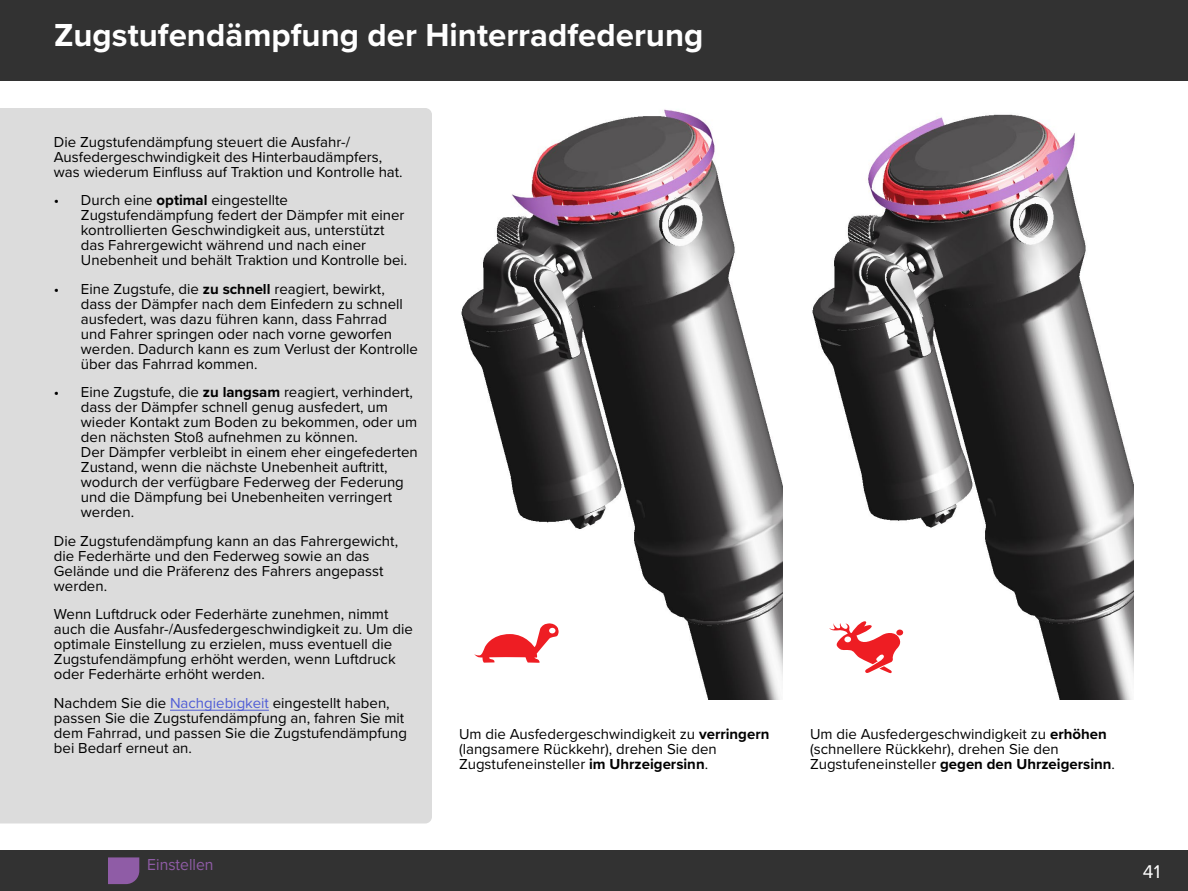
<style>
.page{position:relative;width:1188px;height:891px;background:#fff}
.page>*{position:absolute;margin:0;border:0;box-sizing:border-box;transform-origin:0 0}
.t1{font:700 33px "Proxima Nova";color:#fff}
.t2{font:19.2px "Proxima Nova";color:#fff}
.t3{font:16.5px "Proxima Nova";color:#8f5ca6;scale:.95 1}
.t4{font:15px/15px "Proxima Nova";color:#000}
.s1{font-weight:700}
.s2{color:#4f5cd6}
</style>
<div class="page">
<div style="left:0;top:850px;width:1188px;height:41px;background:#323232"></div>
<img style="left:461px;top:109px;width:322px;height:591px">
<img style="left:812px;top:114px;width:322px;height:586px">
<svg style="left:471px;top:622px;width:92px;height:51px"></svg>
<svg style="left:896px;top:629px;width:7px;height:7px"></svg>
<svg style="left:829px;top:621px;width:71px;height:53px"></svg>
<svg style="left:108px;top:857px;width:31px;height:27px"></svg>
<div style="left:0;top:108px;width:432px;height:716px;background:#dcdcdc"></div>
<hr style="left:170px;top:710px;width:99px;height:1px;background:#4f5cd6">
<div style="left:0;top:0;width:1188px;height:81px;background:#323232"></div>
<h1 class="t1" style="left:54px;top:11px;width:651px">Zugstufendämpfung der Hinterradfederung</h1>
<p class="t4" style="left:54px;top:134px;width:350px">Die Zugstufendämpfung steuert die Ausfahr-/<br>Ausfedergeschwindigkeit des Hinterbaudämpfers, was wiederum Einfluss auf Traktion und Kontrolle hat.</p>
<p class="t4" style="left:81px;top:192px;width:328px;text-indent:-27px">• Durch eine <span class="s1">optimal</span> eingestellte Zugstufendämpfung federt der Dämpfer mit einer kontrollierten Geschwindigkeit aus, unterstützt das Fahrergewicht während und nach einer Unebenheit und behält Traktion und Kontrolle bei.</p>
<p class="t4" style="left:81px;top:281px;width:339px;text-indent:-27px">• Eine Zugstufe, die <span class="s1">zu schnell</span> reagiert, bewirkt, dass der Dämpfer nach dem Einfedern zu schnell ausfedert, was dazu führen kann, dass Fahrrad<br>und Fahrer springen oder nach vorne geworfen werden. Dadurch kann es zum Verlust der Kontrolle über das Fahrrad kommen.</p>
<p class="t4" style="left:81px;top:384px;width:338px;text-indent:-27px">• Eine Zugstufe, die <span class="s1">zu langsam</span> reagiert, verhindert, dass der Dämpfer schnell genug ausfedert, um wieder Kontakt zum Boden zu bekommen, oder um den nächsten Stoß aufnehmen zu können.<br>Der Dämpfer verbleibt in einem eher eingefederten Zustand, wenn die nächste Unebenheit auftritt, wodurch der verfügbare Federweg der Federung und die Dämpfung bei Unebenheiten verringert werden.</p>
<p class="t4" style="left:54px;top:533px;width:346px">Die Zugstufendämpfung kann an das Fahrergewicht, die Federhärte und den Federweg sowie an das Gelände und die Präferenz des Fahrers angepasst werden.</p>
<p class="t4" style="left:54px;top:606px;width:361px">Wenn Luftdruck oder Federhärte zunehmen, nimmt auch die Ausfahr-/Ausfedergeschwindigkeit zu. Um die optimale Einstellung zu erzielen, muss eventuell die Zugstufendämpfung erhöht werden, wenn Luftdruck oder Federhärte erhöht werden.</p>
<p class="t4" style="left:54px;top:695px;width:355px">Nachdem Sie die <span class="s2">Nachgiebigkeit</span> eingestellt haben, passen Sie die Zugstufendämpfung an, fahren Sie mit dem Fahrrad, und passen Sie die Zugstufendämpfung bei Bedarf erneut an.</p>
<p class="t4" style="left:459px;top:726px;width:312px">Um die Ausfedergeschwindigkeit zu <span class="s1">verringern </span>(langsamere Rückkehr), drehen Sie den<br>Zugstufeneinsteller <span class="s1">im Uhrzeigersinn</span>.</p>
<p class="t4" style="left:810px;top:726px;width:306px">Um die Ausfedergeschwindigkeit zu <span class="s1">erhöhen </span>(schnellere Rückkehr), drehen Sie den<br>Zugstufeneinsteller <span class="s1">gegen den Uhrzeigersinn</span>.</p>
<p class="t3" style="left:147px;top:853px;width:71px">Einstellen</p>
<p class="t2" style="left:1143px;top:857px;width:19px">41</p>
</div>
